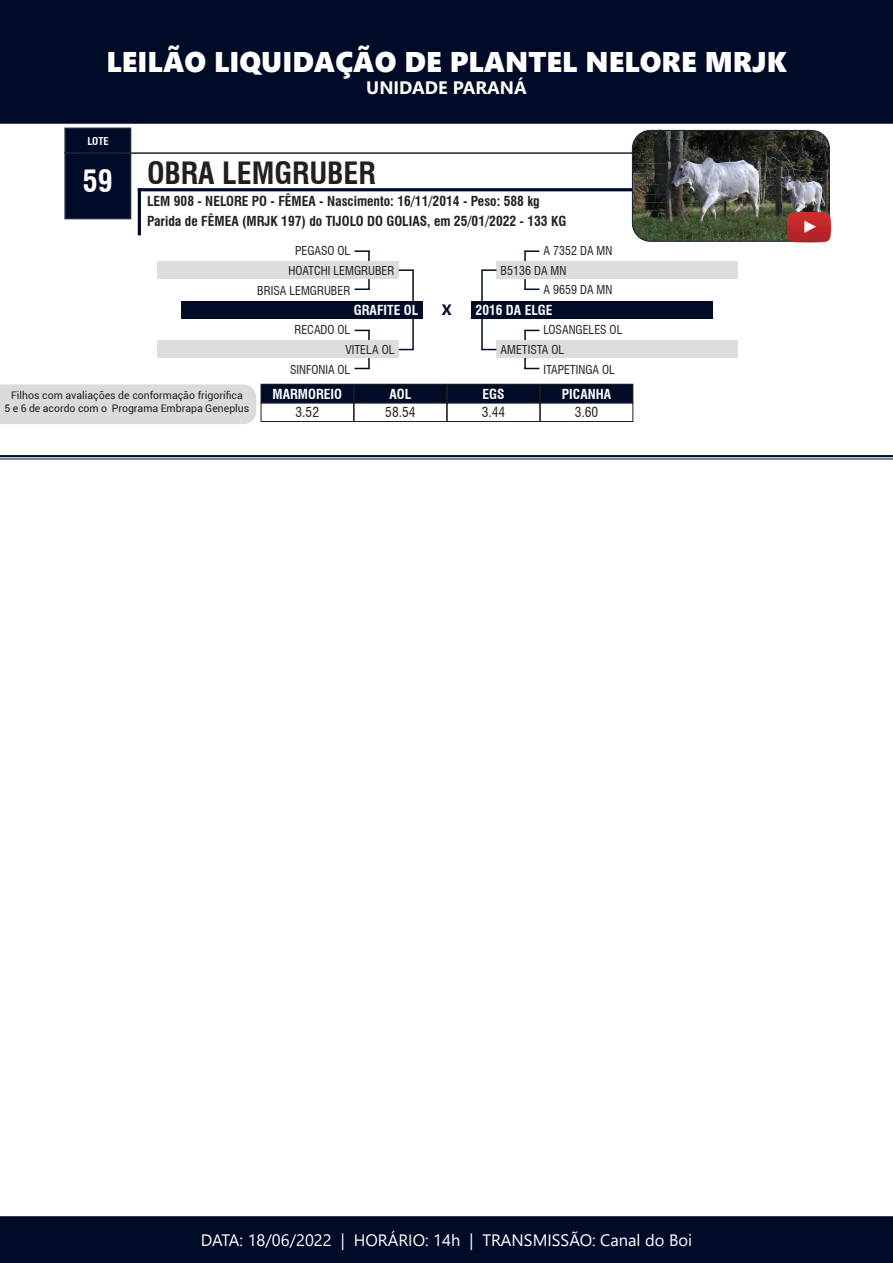
<style>
.page{position:relative;width:893px;height:1263px;background:#fff}
.page>*{position:absolute;margin:0;border:0;box-sizing:border-box;transform-origin:0 0}
.t1{font:700 condensed 30px "Swiss 721 BT";color:#231f20}
.t2{font:700 condensed 30px "Swiss 721 BT";color:#fff}
.t3{font:28.5px "Segoe UI Black";color:#fff}
.t4{font:700 18px "Segoe UI";color:#fff}
.t5{font:16.5px "Segoe UI";color:#fff}
.t6{font:700 15px "Segoe UI";color:#000b28}
.t7{font:700 condensed 13.5px "Swiss 721 BT";color:#231f20}
.t8{font:700 condensed 13.5px "Swiss 721 BT";color:#fff}
.t9{font:condensed 13.5px "Swiss 721 BT";color:#231f20}
.t10{font:condensed 12px "Swiss 721 BT";color:#231f20}
.t11{font:10.5px "Roboto";color:#231f20}
.t12{font:700 condensed 10.5px "Swiss 721 BT";color:#fff}
</style>
<div class="page">
<div style="left:0;top:1216px;width:893px;height:47px;background:#000b28;border:2px solid #000b28"></div>
<div style="left:0;top:0;width:893px;height:124px;background:#000b28;border:2px solid #000b28"></div>
<div style="left:64px;top:128px;width:67px;height:91px;background:#000b28;border:2px solid #1d2935"></div>
<hr style="left:138px;top:188px;width:692px;height:3px;background:#000b28">
<hr style="left:138px;top:188px;width:3px;height:47px;background:#000b28">
<hr style="left:64px;top:152px;width:597px;height:2px;background:#1c2934">
<div style="left:261px;top:403px;width:93px;height:19px;border:1px solid #231f20"></div>
<div style="left:447px;top:403px;width:93px;height:19px;border:1px solid #231f20"></div>
<div style="left:354px;top:403px;width:93px;height:19px;border:1px solid #231f20"></div>
<div style="left:540px;top:403px;width:93px;height:19px;border:1px solid #231f20"></div>
<div style="left:261px;top:384px;width:93px;height:19px;background:#000b28"></div>
<div style="left:261px;top:384px;width:93px;height:19px;border:1px solid #231f20"></div>
<div style="left:447px;top:384px;width:93px;height:19px;background:#000b28"></div>
<div style="left:447px;top:384px;width:93px;height:19px;border:1px solid #231f20"></div>
<div style="left:354px;top:384px;width:93px;height:19px;background:#000b28"></div>
<div style="left:354px;top:384px;width:93px;height:19px;border:1px solid #231f20"></div>
<div style="left:540px;top:384px;width:93px;height:19px;background:#000b28"></div>
<div style="left:540px;top:384px;width:93px;height:19px;border:1px solid #231f20"></div>
<hr style="left:0;top:455px;width:893px;height:2px;background:#000b28">
<hr style="left:0;top:459px;width:893px;height:1px;background:#000b28">
<img style="left:632px;top:130px;width:197px;height:110px">
<div style="left:632px;top:130px;width:198px;height:112px;border:1px solid #1c2934;border-radius:18px"></div>
<img style="left:786px;top:211px;width:45px;height:32px">
<svg style="left:524px;top:330px;width:15px;height:11px"></svg>
<svg style="left:524px;top:358px;width:15px;height:11px"></svg>
<svg style="left:524px;top:250px;width:15px;height:11px"></svg>
<svg style="left:524px;top:279px;width:15px;height:11px"></svg>
<svg style="left:355px;top:330px;width:15px;height:11px"></svg>
<svg style="left:355px;top:358px;width:15px;height:11px"></svg>
<svg style="left:355px;top:250px;width:15px;height:12px"></svg>
<svg style="left:355px;top:279px;width:15px;height:11px"></svg>
<div style="left:181px;top:301px;width:242px;height:18px;background:#000b28"></div>
<div style="left:471px;top:301px;width:242px;height:17px;background:#000b28"></div>
<div style="left:158px;top:341px;width:241px;height:17px;background:#dcdddf"></div>
<div style="left:496px;top:341px;width:242px;height:17px;background:#dcdddf"></div>
<div style="left:158px;top:262px;width:241px;height:17px;background:#dcdddf"></div>
<div style="left:496px;top:261px;width:242px;height:18px;background:#dcdddf"></div>
<hr style="left:412px;top:270px;width:2px;height:31px;background:#000b28">
<svg style="left:399px;top:269px;width:15px;height:2px"></svg>
<hr style="left:412px;top:318px;width:2px;height:32px;background:#000b28">
<svg style="left:399px;top:349px;width:15px;height:1px"></svg>
<hr style="left:481px;top:270px;width:2px;height:31px;background:#000b28">
<svg style="left:481px;top:269px;width:15px;height:2px"></svg>
<hr style="left:481px;top:318px;width:2px;height:32px;background:#000b28">
<svg style="left:481px;top:349px;width:15px;height:1px"></svg>
<div style="left:0;top:384px;width:256px;height:40px;background:#dbdcda"></div>
<h2 class="t3" style="left:107px;top:41px;width:681px">LEILÃO LIQUIDAÇÃO DE PLANTEL NELORE MRJK</h2>
<h3 class="t4" style="left:366px;top:70px;width:162px">UNIDADE PARANÁ</h3>
<p class="t12" style="left:87px;top:135px;width:23px">LOTE</p>
<p class="t2" style="left:83px;top:163px;width:31px">59</p>
<p class="t1" style="left:147px;top:155px;width:230px">OBRA LEMGRUBER</p>
<p class="t7" style="left:147px;top:193px;width:394px">LEM 908 - NELORE PO - FÊMEA - Nascimento: 16/11/2014 - Peso: 588 kg</p>
<p class="t7" style="left:147px;top:213px;width:421px">Parida de FÊMEA (MRJK 197) do TIJOLO DO GOLIAS, em 25/01/2022 - 133 KG</p>
<p class="t10" style="left:295px;top:243px;width:57px">PEGASO OL</p>
<p class="t10" style="left:544px;top:243px;width:70px">A 7352 DA MN</p>
<p class="t10" style="left:289px;top:263px;width:107px">HOATCHI LEMGRUBER</p>
<p class="t10" style="left:501px;top:263px;width:67px">B5136 DA MN</p>
<p class="t10" style="left:257px;top:283px;width:95px">BRISA LEMGRUBER</p>
<p class="t10" style="left:544px;top:283px;width:70px">A 9659 DA MN</p>
<p class="t8" style="left:354px;top:302px;width:66px">GRAFITE OL</p>
<p class="t6" style="left:442px;top:296px;width:11px">X</p>
<p class="t8" style="left:476px;top:302px;width:78px">2016 DA ELGE</p>
<p class="t10" style="left:346px;top:342px;width:50px">VITELA OL</p>
<p class="t10" style="left:501px;top:342px;width:65px">AMETISTA OL</p>
<p class="t10" style="left:294px;top:323px;width:58px">RECADO OL</p>
<p class="t10" style="left:544px;top:323px;width:80px">LOSANGELES OL</p>
<p class="t10" style="left:290px;top:362px;width:62px">SINFONIA OL</p>
<p class="t10" style="left:544px;top:362px;width:73px">ITAPETINGA OL</p>
<p class="t11" style="left:11px;top:388px;width:233px">Filhos com avaliações de conformação frigorífica</p>
<p class="t11" style="left:5px;top:401px;width:246px">5 e 6 de acordo com o Programa Embrapa Geneplus</p>
<p class="t8" style="left:273px;top:386px;width:71px">MARMOREIO</p>
<p class="t8" style="left:389px;top:386px;width:23px">AOL</p>
<p class="t8" style="left:482px;top:386px;width:24px">EGS</p>
<p class="t8" style="left:562px;top:386px;width:51px">PICANHA</p>
<p class="t9" style="left:296px;top:404px;width:25px">3.52</p>
<p class="t9" style="left:385px;top:404px;width:32px">58.54</p>
<p class="t9" style="left:482px;top:404px;width:25px">3.44</p>
<p class="t9" style="left:575px;top:404px;width:25px">3.60</p>
<h3 class="t5" style="left:201px;top:1224px;width:493px">DATA: 18/06/2022 | HORÁRIO: 14h | TRANSMISSÃO: Canal do Boi</h3>
</div>
